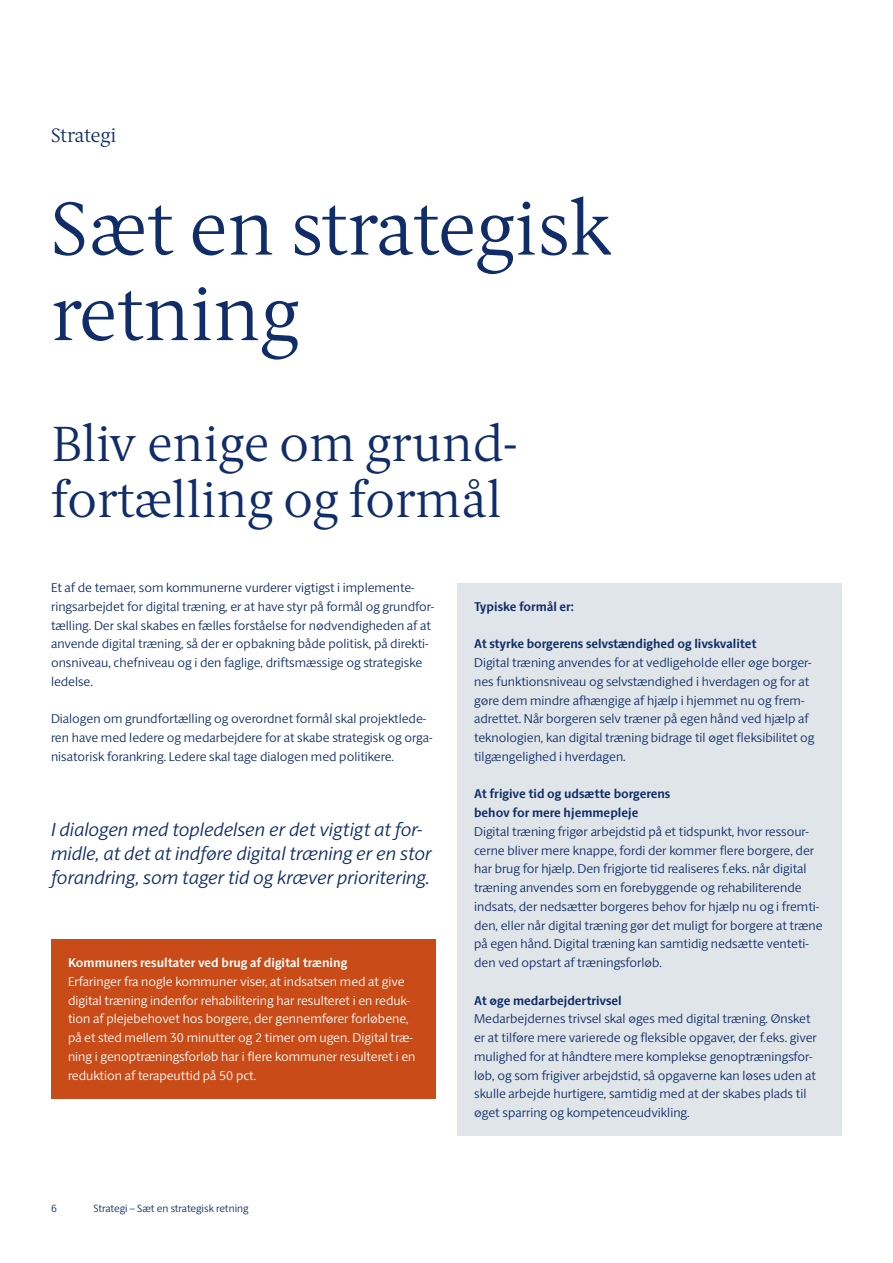
<style>
.page{position:relative;width:893px;height:1263px;background:#fff}
.page>*{position:absolute;margin:0;border:0;box-sizing:border-box;transform-origin:0 0}
.Rubrik_1{font:300 75px/85.5px "ID Serif";color:#102d69}
.Rubrik_1_5{font:300 49.5px/56.2px "ID Serif";color:#102d69}
.Manchet{font:300 19.5px "ID Serif";letter-spacing:-.01em;color:#102d69}
.Citat_uden_citationstegn{font:italic 300 18.75px/24px "ID Sans";color:#102d69}
.Brødtekst{font:300 12.75px/18.8px "ID Sans";color:#102d69}
.Brødtekst-2{font:300 12.75px/18.8px "ID Sans";color:#fff}
.Brødtekst-3{font:700 12.75px/18.8px "ID Sans";color:#102d69}
.Rubrik_3{font:700 12.75px "ID Sans";color:#fff}
.t1{font:300 10.5px "ID Sans";color:#102d69}
</style>
<div class="page">
<div style="left:51px;top:939px;width:385px;height:159px;background:#c94b17"></div>
<div style="left:457px;top:583px;width:385px;height:553px;background:#e0e5e9"></div>
<p class="Manchet" style="left:51px;top:123px;width:67px">Strategi</p>
<h1 class="Rubrik_1" style="left:51px;top:187px;width:562px">Sæt en strategisk retning</h1>
<h1 class="Rubrik_1_5" style="left:51px;top:416px;width:468px">Bliv enige om grund&shy;fortælling og formål</h1>
<p class="Brødtekst" style="left:51px;top:578px;width:385px">Et af de temaer, som kommunerne vurderer vigtigst i implemente&shy;ringsarbejdet for digital træning, er at have styr på formål og grundfor&shy;tælling. Der skal skabes en fælles forståelse for nødvendigheden af at anvende digital træning, så der er opbakning både politisk, på direkti&shy;onsniveau, chefniveau og i den faglige, driftsmæssige og strategiske ledelse.</p>
<p class="Brødtekst" style="left:51px;top:709px;width:383px">Dialogen om grundfortælling og overordnet formål skal projektlede&shy;ren have med ledere og medarbejdere for at skabe strategisk og orga&shy;nisatorisk forankring. Ledere skal tage dialogen med politikere.</p>
<p class="Citat_uden_citationstegn" style="left:51px;top:817px;width:382px">I dialogen med topledelsen er det vigtigt at for&shy;midle, at det at indføre digital træning er en stor forandring, som tager tid og kræver prioritering.</p>
<h3 class="Rubrik_3" style="left:68px;top:955px;width:281px">Kommuners resultater ved brug af digital træning</h3>
<p class="Brødtekst-2" style="left:68px;top:972px;width:349px">Erfaringer fra nogle kommuner viser, at indsatsen med at give digital træning indenfor rehabilitering har resulteret i en reduk&shy;tion af plejebehovet hos borgere, der gennemfører forløbene, på et sted mellem 30 minutter og 2 timer om ugen. Digital træ&shy;ning i genoptræningsforløb har i flere kommuner resulteret i en reduktion af terapeuttid på 50 pct.</p>
<p class="t1" style="left:51px;top:1202px;width:7px">6</p>
<p class="t1" style="left:94px;top:1202px;width:157px">Strategi – Sæt en strategisk retning</p>
<p class="Brødtekst-3" style="left:474px;top:597px;width:101px">Typiske formål er:</p>
<p class="Brødtekst-3" style="left:474px;top:635px;width:284px">At styrke borgerens selvstændighed og livskvalitet</p>
<p class="Brødtekst" style="left:474px;top:653px;width:342px">Digital træning anvendes for at vedligeholde eller øge borger&shy;nes funktionsniveau og selvstændighed i hverdagen og for at gøre dem mindre afhængige af hjælp i hjemmet nu og frem&shy;adrettet. Når borgeren selv træner på egen hånd ved hjælp af teknologien, kan digital træning bidrage til øget fleksibilitet og tilgængelighed i hverdagen.</p>
<p class="Brødtekst-3" style="left:474px;top:785px;width:198px">At frigive tid og udsætte borgerens behov for mere hjemmepleje</p>
<p class="Brødtekst" style="left:474px;top:822px;width:350px">Digital træning frigør arbejdstid på et tidspunkt, hvor ressour&shy;cerne bliver mere knappe, fordi der kommer flere borgere, der har brug for hjælp. Den frigjorte tid realiseres f.eks. når digital træning anvendes som en forebyggende og rehabiliterende indsats, der nedsætter borgeres behov for hjælp nu og i fremti&shy;den, eller når digital træning gør det muligt for borgere at træne på egen hånd. Digital træning kan samtidig nedsætte venteti&shy;den ved opstart af træningsforløb.</p>
<p class="Brødtekst-3" style="left:474px;top:991px;width:149px">At øge medarbejdertrivsel</p>
<p class="Brødtekst" style="left:474px;top:1009px;width:344px">Medarbejdernes trivsel skal øges med digital træning. Ønsket er at tilføre mere varierede og fleksible opgaver, der f.eks. giver mulighed for at håndtere mere komplekse genoptræningsfor&shy;løb, og som frigiver arbejdstid, så opgaverne kan løses uden at skulle arbejde hurtigere, samtidig med at der skabes plads til øget sparring og kompetenceudvikling.</p>
</div>
